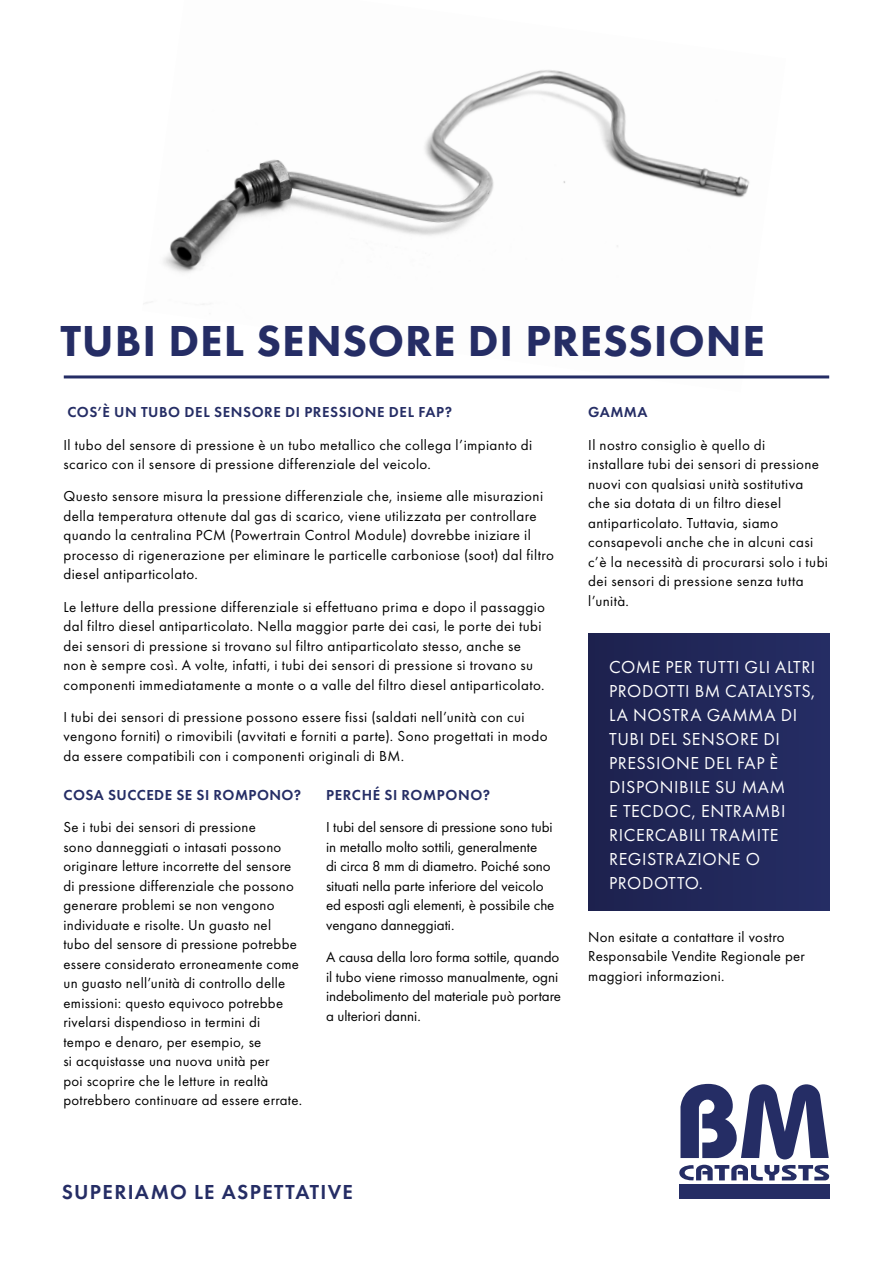
<style>
.page{position:relative;width:893px;height:1263px;background:#fff}
.page>*{position:absolute;margin:0;border:0;box-sizing:border-box;transform-origin:0 0}
.t1{font:800 45px "Futura PT";letter-spacing:.02em;color:#252d65}
.t2{font:600 21px "Futura PT";letter-spacing:.06em;color:#252d65}
.t3{font:18px/24px "Futura PT";letter-spacing:.03em;color:#fff}
.t4{font:15px/19.5px "Futura PT";letter-spacing:.025em;color:#000}
.t5{font:15px/19.5px "Futura PT";color:#000}
.t6{font:600 15px "Futura PT";letter-spacing:.035em;color:#252d65}
</style>
<div class="page">
<img style="left:142px;top:70px;width:644px;height:309px">
<svg style="left:679px;top:1084px;width:150px;height:96px"></svg>
<div style="left:679px;top:1184px;width:150px;height:15px;background:#252d65"></div>
<hr style="left:64px;top:375px;width:765px;height:3px;background:#252d65">
<div style="left:588px;top:633px;width:241px;height:278px;background:#212759"></div>
<h1 class="t1" style="left:61px;top:313px;width:706px">TUBI DEL SENSORE DI PRESSIONE</h1>
<p class="t6" style="left:67px;top:403px;width:386px">COS’È UN TUBO DEL SENSORE DI PRESSIONE DEL FAP?</p>
<p class="t4" style="left:63px;top:435px;width:470px">Il tubo del sensore di pressione è un tubo metallico che collega l’impianto di scarico con il sensore di pressione differenziale del veicolo.</p>
<p class="t4" style="left:63px;top:487px;width:492px">Questo sensore misura la pressione differenziale che, insieme alle misurazioni della temperatura ottenute dal gas di scarico, viene utilizzata per controllare quando la centralina PCM (Powertrain Control Module) dovrebbe iniziare il processo di rigenerazione per eliminare le particelle carboniose (soot) dal filtro diesel antiparticolato.</p>
<p class="t4" style="left:63px;top:597px;width:483px">Le letture della pressione differenziale si effettuano prima e dopo il passaggio dal filtro diesel antiparticolato. Nella maggior parte dei casi, le porte dei tubi dei sensori di pressione si trovano sul filtro antiparticolato stesso, anche se non è sempre così. A volte, infatti, i tubi dei sensori di pressione si trovano su componenti immediatamente a monte o a valle del filtro diesel antiparticolato.</p>
<p class="t4" style="left:63px;top:707px;width:486px">I tubi dei sensori di pressione possono essere fissi (saldati nell’unità con cui vengono forniti) o rimovibili (avvitati e forniti a parte). Sono progettati in modo da essere compatibili con i componenti originali di BM.</p>
<p class="t6" style="left:64px;top:785px;width:239px">COSA SUCCEDE SE SI ROMPONO?</p>
<p class="t4" style="left:63px;top:817px;width:240px">Se i tubi dei sensori di pressione<br>sono danneggiati o intasati possono originare letture incorrette del sensore di pressione differenziale che possono generare problemi se non vengono individuate e risolte. Un guasto nel<br>tubo del sensore di pressione potrebbe essere considerato erroneamente come un guasto nell’unità di controllo delle emissioni: questo equivoco potrebbe rivelarsi dispendioso in termini di<br>tempo e denaro, per esempio, se<br>si acquistasse una nuova unità per<br>poi scoprire che le letture in realtà potrebbero continuare ad essere errate.</p>
<p class="t6" style="left:326px;top:785px;width:165px">PERCHÉ SI ROMPONO?</p>
<p class="t5" style="left:326px;top:817px;width:230px">I tubi del sensore di pressione sono tubi in metallo molto sottili, generalmente<br>di circa 8 mm di diametro. Poiché sono situati nella parte inferiore del veicolo ed esposti agli elementi, è possibile che vengano danneggiati.</p>
<p class="t5" style="left:326px;top:947px;width:237px">A causa della loro forma sottile, quando il tubo viene rimosso manualmente, ogni indebolimento del materiale può portare a ulteriori danni.</p>
<p class="t6" style="left:588px;top:403px;width:61px">GAMMA</p>
<p class="t4" style="left:588px;top:435px;width:241px">Il nostro consiglio è quello di<br>installare tubi dei sensori di pressione nuovi con qualsiasi unità sostitutiva che sia dotata di un filtro diesel antiparticolato. Tuttavia, siamo consapevoli anche che in alcuni casi c’è la necessità di procurarsi solo i tubi dei sensori di pressione senza tutta l’unità.</p>
<p class="t3" style="left:609px;top:654px;width:208px">COME PER TUTTI GLI ALTRI<br>PRODOTTI BM CATALYSTS,<br>LA NOSTRA GAMMA DI<br>TUBI DEL SENSORE DI<br>PRESSIONE DEL FAP È<br>DISPONIBILE SU MAM<br>E TECDOC, ENTRAMBI<br>RICERCABILI TRAMITE<br>REGISTRAZIONE O<br>PRODOTTO.</p>
<p class="t4" style="left:588px;top:927px;width:218px">Non esitate a contattare il vostro<br>Responsabile Vendite Regionale per maggiori informazioni.</p>
<h2 class="t2" style="left:62px;top:1179px;width:293px">SUPERIAMO LE ASPETTATIVE</h2>
</div>
